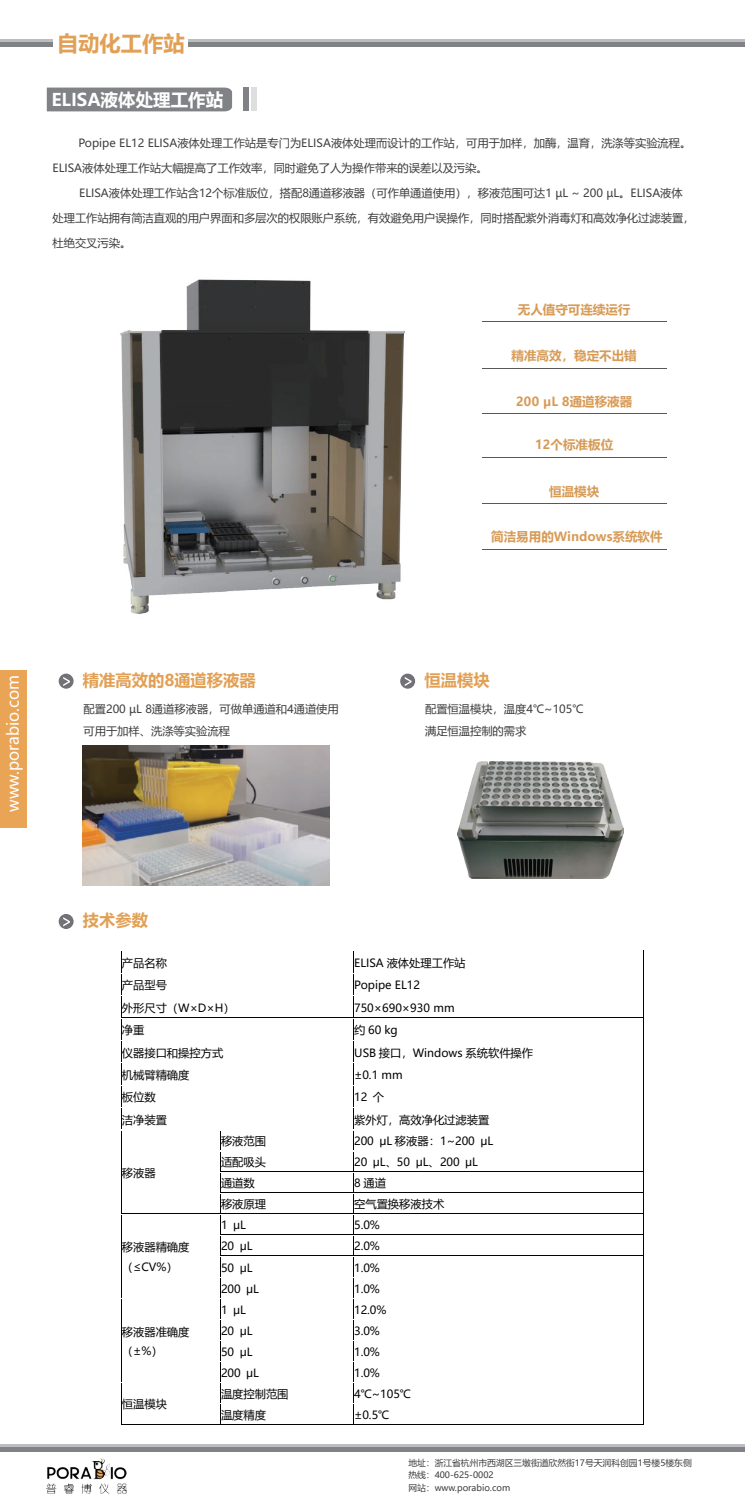
<style>
.page{position:relative;width:745px;height:1503px;background:#fff}
.page>*{position:absolute;margin:0;border:0;box-sizing:border-box;transform-origin:0 0}
.t1{font:700 21.25px "Microsoft Ya Hei";color:#e1a055}
.t2{font:700 17.5px "Microsoft Ya Hei";color:#fff}
.t3{font:700 16.25px "Microsoft Ya Hei";color:#e1a055}
.t4{font:16px "Microsoft Ya Hei";color:#fff}
.t5{font:700 12.5px "Microsoft Ya Hei";color:#d79b57}
.t6{font:11.25px/19.5px "Microsoft Ya Hei";color:#030303}
.t7{font:11.25px/22.5px "Microsoft Ya Hei";color:#3e3e3f}
.t8{font:8.75px/12.5px "Microsoft Ya Hei";color:#3e3e3f}
</style>
<div class="page">
<div style="left:47px;top:88px;width:185px;height:23px;background:#808285"></div>
<div style="left:243px;top:88px;width:5px;height:23px;background:#808285"></div>
<div style="left:251px;top:88px;width:5px;height:23px;background:#dddedf"></div>
<div style="left:0;top:670px;width:27px;height:158px;background:#eaa455"></div>
<div style="left:59px;top:914px;width:15px;height:15px;background:#717176;border-radius:50%"></div>
<svg style="left:63px;top:917px;width:7px;height:9px"></svg>
<hr style="left:0;top:1444px;width:744px;height:3px;background:#bcbdc0">
<div style="left:0;top:1447px;width:744px;height:5px;background:#808285"></div>
<img style="left:47px;top:1458px;width:79px;height:36px">
<hr style="left:0;top:39px;width:53px;height:3px;background:#bcbdc0">
<hr style="left:0;top:43px;width:53px;height:4px;background:#808285">
<hr style="left:188px;top:39px;width:556px;height:3px;background:#bcbdc0">
<hr style="left:188px;top:43px;width:556px;height:4px;background:#808285">
<hr style="left:482px;top:321px;width:184px;height:1px;background:#57585a">
<hr style="left:482px;top:368px;width:184px;height:1px;background:#57585a">
<hr style="left:482px;top:413px;width:184px;height:1px;background:#57585a">
<hr style="left:482px;top:457px;width:184px;height:1px;background:#57585a">
<hr style="left:482px;top:503px;width:184px;height:1px;background:#57585a">
<hr style="left:482px;top:549px;width:184px;height:1px;background:#57585a">
<svg style="left:59px;top:673px;width:15px;height:16px"></svg>
<svg style="left:63px;top:677px;width:7px;height:9px"></svg>
<img style="left:120px;top:279px;width:285px;height:335px">
<svg style="left:400px;top:673px;width:15px;height:16px"></svg>
<svg style="left:404px;top:677px;width:7px;height:9px"></svg>
<img style="left:82px;top:745px;width:247px;height:140px">
<hr style="left:122px;top:950px;width:230px;height:1px;background:#030303">
<hr style="left:353px;top:950px;width:289px;height:1px;background:#030303">
<hr style="left:122px;top:1129px;width:98px;height:1px;background:#030303">
<hr style="left:220px;top:1129px;width:133px;height:1px;background:#030303">
<hr style="left:353px;top:1129px;width:289px;height:1px;background:#030303">
<hr style="left:220px;top:1171px;width:133px;height:1px;background:#030303">
<hr style="left:353px;top:1171px;width:289px;height:1px;background:#030303">
<hr style="left:220px;top:1192px;width:133px;height:1px;background:#030303">
<hr style="left:353px;top:1192px;width:289px;height:1px;background:#030303">
<hr style="left:122px;top:1213px;width:98px;height:1px;background:#030303">
<hr style="left:220px;top:1213px;width:133px;height:1px;background:#030303">
<hr style="left:353px;top:1213px;width:289px;height:1px;background:#030303">
<hr style="left:220px;top:1234px;width:133px;height:1px;background:#030303">
<hr style="left:353px;top:1234px;width:289px;height:1px;background:#030303">
<hr style="left:220px;top:1255px;width:133px;height:1px;background:#030303">
<hr style="left:353px;top:1255px;width:289px;height:1px;background:#030303">
<hr style="left:220px;top:1276px;width:133px;height:1px;background:#030303">
<hr style="left:353px;top:1276px;width:289px;height:1px;background:#030303">
<hr style="left:122px;top:1297px;width:98px;height:1px;background:#030303">
<hr style="left:220px;top:1297px;width:133px;height:1px;background:#030303">
<hr style="left:353px;top:1297px;width:289px;height:1px;background:#030303">
<hr style="left:220px;top:1318px;width:133px;height:1px;background:#030303">
<hr style="left:353px;top:1318px;width:289px;height:1px;background:#030303">
<hr style="left:220px;top:1339px;width:133px;height:1px;background:#030303">
<hr style="left:353px;top:1339px;width:289px;height:1px;background:#030303">
<svg style="left:121px;top:951px;width:1px;height:474px"></svg>
<hr style="left:122px;top:1424px;width:98px;height:1px;background:#030303">
<svg style="left:220px;top:1129px;width:1px;height:295px"></svg>
<hr style="left:220px;top:1424px;width:133px;height:1px;background:#030303">
<hr style="left:353px;top:1424px;width:289px;height:1px;background:#030303">
<img style="left:457px;top:761px;width:165px;height:117px">
<h1 class="t1" style="left:57px;top:29px;width:129px">自动化工作站</h1>
<h2 class="t2" style="left:51px;top:87px;width:173px">ELISA液体处理工作站</h2>
<p class="t7" style="left:78px;top:131px;width:614px">Popipe EL12 ELISA液体处理工作站是专门为ELISA液体处理而设计的工作站，可用于加样，加酶，温育，洗涤等实验流程。</p>
<p class="t7" style="left:52px;top:156px;width:436px">ELISA液体处理工作站大幅提高了工作效率，同时避免了人为操作带来的误差以及污染。</p>
<p class="t7" style="left:79px;top:181px;width:604px">ELISA液体处理工作站含12个标准版位，搭配8通道移液器（可作单通道使用），移液范围可达1 µL ~ 200 µL。ELISA液体</p>
<p class="t7" style="left:52px;top:206px;width:643px">处理工作站拥有简洁直观的用户界面和多层次的权限账户系统，有效避免用户误操作，同时搭配紫外消毒灯和高效净化过滤装置，</p>
<p class="t7" style="left:52px;top:231px;width:80px">杜绝交叉污染。</p>
<p class="t5" style="left:517px;top:300px;width:114px">无人值守可连续运行</p>
<p class="t5" style="left:511px;top:347px;width:126px">精准高效，稳定不出错</p>
<p class="t5" style="left:516px;top:392px;width:117px">200 µL 8通道移液器</p>
<p class="t5" style="left:535px;top:436px;width:79px">12个标准板位</p>
<p class="t5" style="left:549px;top:482px;width:51px">恒温模块</p>
<p class="t5" style="left:491px;top:528px;width:173px">简洁易用的Windows系统软件</p>
<h3 class="t4" style="left:2px;top:812px;width:138px;rotate:-90deg">www.porabio.com</h3>
<h3 class="t3" style="left:83px;top:669px;width:174px">精准高效的8通道移液器</h3>
<p class="t7" style="left:83px;top:697px;width:256px">配置200 µL 8通道移液器，可做单通道和4通道使用可用于加样、洗涤等实验流程</p>
<h3 class="t3" style="left:83px;top:909px;width:66px">技术参数</h3>
<h3 class="t3" style="left:424px;top:669px;width:66px">恒温模块</h3>
<p class="t7" style="left:425px;top:697px;width:160px">配置恒温模块，温度4℃~105℃满足恒温控制的需求</p>
<p class="t6" style="left:122px;top:953px;width:47px">产品名称</p>
<p class="t6" style="left:354px;top:953px;width:113px">ELISA 液体处理工作站</p>
<p class="t6" style="left:122px;top:975px;width:47px">产品型号</p>
<p class="t6" style="left:354px;top:975px;width:67px">Popipe EL12</p>
<p class="t6" style="left:122px;top:997px;width:114px">外形尺寸（W×D×H）</p>
<p class="t6" style="left:354px;top:997px;width:102px">750×690×930 mm</p>
<p class="t6" style="left:122px;top:1020px;width:24px">净重</p>
<p class="t6" style="left:354px;top:1020px;width:45px">约 60 kg</p>
<p class="t6" style="left:122px;top:1042px;width:103px">仪器接口和操控方式</p>
<p class="t6" style="left:354px;top:1042px;width:180px">USB 接口，Windows 系统软件操作</p>
<p class="t6" style="left:122px;top:1064px;width:69px">机械臂精确度</p>
<p class="t6" style="left:354px;top:1064px;width:50px">±0.1 mm</p>
<p class="t6" style="left:122px;top:1087px;width:35px">板位数</p>
<p class="t6" style="left:354px;top:1087px;width:31px">12 个</p>
<p class="t6" style="left:122px;top:1109px;width:47px">洁净装置</p>
<p class="t6" style="left:354px;top:1109px;width:136px">紫外灯，高效净化过滤装置</p>
<p class="t6" style="left:122px;top:1162px;width:35px">移液器</p>
<p class="t6" style="left:122px;top:1237px;width:69px">移液器精确度（≤CV%）</p>
<p class="t6" style="left:122px;top:1321px;width:69px">移液器准确度（±%）</p>
<p class="t6" style="left:122px;top:1394px;width:47px">恒温模块</p>
<p class="t6" style="left:221px;top:1131px;width:46px">移液范围</p>
<p class="t6" style="left:354px;top:1131px;width:140px">200 μL 移液器：1~200 μL</p>
<p class="t6" style="left:221px;top:1152px;width:46px">适配吸头</p>
<p class="t6" style="left:354px;top:1152px;width:125px">20 μL、50 μL、200 μL</p>
<p class="t6" style="left:221px;top:1173px;width:35px">通道数</p>
<p class="t6" style="left:354px;top:1173px;width:33px">8 通道</p>
<p class="t6" style="left:221px;top:1194px;width:46px">移液原理</p>
<p class="t6" style="left:354px;top:1194px;width:91px">空气置换移液技术</p>
<p class="t6" style="left:221px;top:1215px;width:26px">1 μL</p>
<p class="t6" style="left:354px;top:1215px;width:27px">5.0%</p>
<p class="t6" style="left:221px;top:1236px;width:33px">20 μL</p>
<p class="t6" style="left:354px;top:1236px;width:27px">2.0%</p>
<p class="t6" style="left:221px;top:1257px;width:33px">50 μL</p>
<p class="t6" style="left:354px;top:1257px;width:27px">1.0%</p>
<p class="t6" style="left:221px;top:1278px;width:40px">200 μL</p>
<p class="t6" style="left:354px;top:1278px;width:27px">1.0%</p>
<p class="t6" style="left:221px;top:1299px;width:26px">1 μL</p>
<p class="t6" style="left:354px;top:1299px;width:34px">12.0%</p>
<p class="t6" style="left:221px;top:1320px;width:33px">20 μL</p>
<p class="t6" style="left:354px;top:1320px;width:27px">3.0%</p>
<p class="t6" style="left:221px;top:1341px;width:33px">50 μL</p>
<p class="t6" style="left:354px;top:1341px;width:27px">1.0%</p>
<p class="t6" style="left:221px;top:1362px;width:40px">200 μL</p>
<p class="t6" style="left:354px;top:1362px;width:27px">1.0%</p>
<p class="t6" style="left:221px;top:1383px;width:69px">温度控制范围</p>
<p class="t6" style="left:354px;top:1383px;width:58px">4℃~105℃</p>
<p class="t6" style="left:221px;top:1404px;width:46px">温度精度</p>
<p class="t6" style="left:354px;top:1404px;width:37px">±0.5℃</p>
<p class="t8" style="left:408px;top:1456px;width:285px">地址：浙江省杭州市西湖区三墩街道欣然街17号天润科创园1号楼5楼东侧热线：400-625-0002<br>网站：www.porabio.com</p>
</div>
